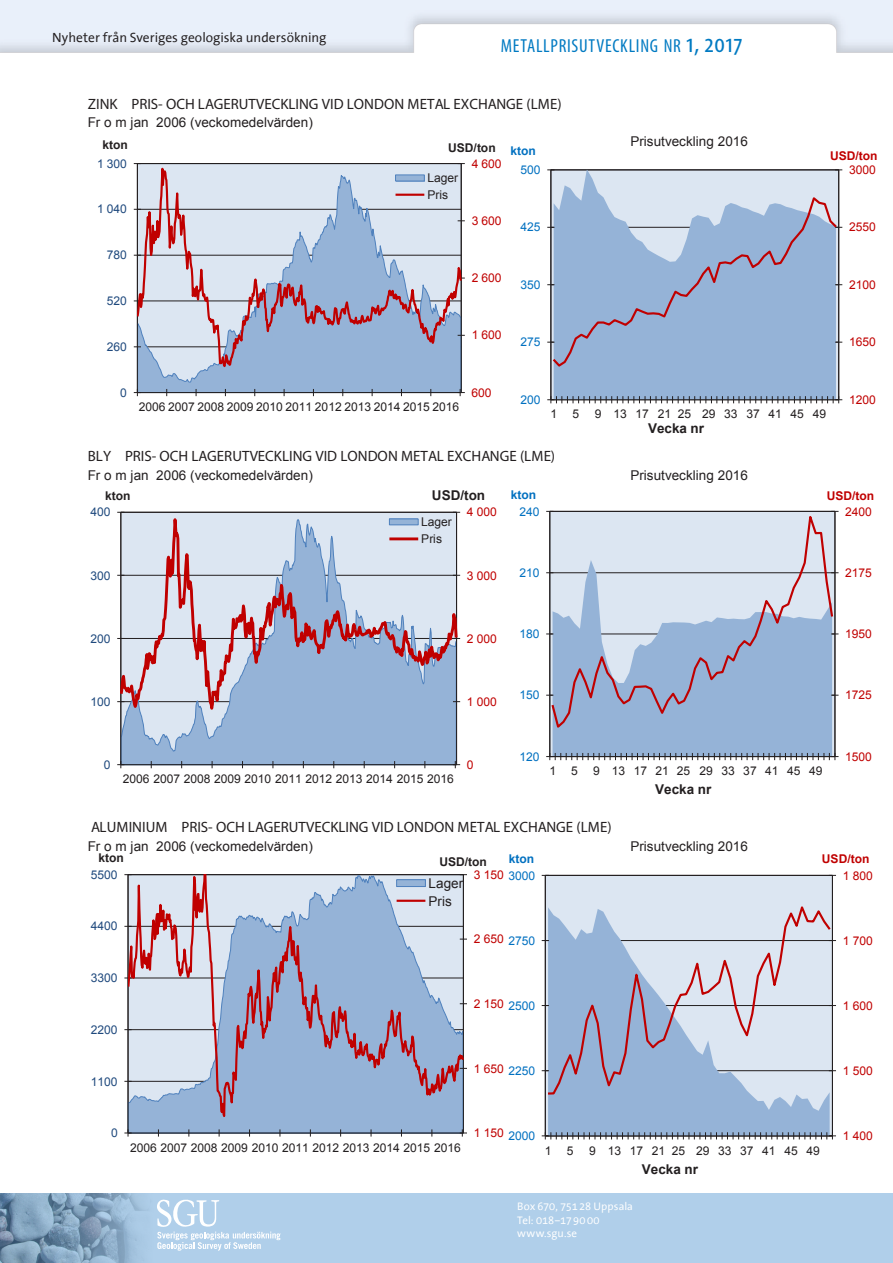
<style>
.page{position:relative;width:893px;height:1263px;background:#fff}
.page>*{position:absolute;margin:0;border:0;box-sizing:border-box;transform-origin:0 0}
.t1{font:condensed 18.9px "Myriad Pro";letter-spacing:.04em;color:#007ac2}
.t2{font:700 15px "Arial";color:#231f20}
.t3{font:13.5px/17.9px "Arial";color:#231f20}
.t4{font:13.5px "The Sans Office";color:#231f20}
.t5{font:700 13.5px "Arial";color:#231f20}
.t6{font:12px/17.1px "Arial";letter-spacing:-.005em;color:#231f20}
.t7{font:12px "Arial";letter-spacing:-.005em;color:#c00000}
.t8{font:12px "Arial";letter-spacing:-.005em;color:#1f497d}
.t9{font:12px "Arial";letter-spacing:-.005em;color:#0070c0}
.t10{font:700 12px "Arial";letter-spacing:-.005em;color:#231f20}
.t11{font:700 12px "Arial";color:#c00000}
.t12{font:700 12px "Arial";letter-spacing:-.005em;color:#0070c0}
.t13{font:11.1px/13.2px "The Sans Office";letter-spacing:.005em;color:#fff}
.s1{font-size:27px}
.s2{color:#0070c0}
</style>
<div class="page">
<svg style="left:0;top:1193px;width:893px;height:70px;background:#a8c7e2"></svg>
<svg style="left:157px;top:1199px;width:124px;height:52px;background:#bed7ed"></svg>
<div style="left:122px;top:753px;width:334px;height:11px;background:#95b3d7"></div>
<hr style="left:456px;top:512px;width:1px;height:253px;background:#231f20">
<hr style="left:121px;top:512px;width:1px;height:253px;background:#231f20">
<hr style="left:121px;top:764px;width:336px;height:1px;background:#231f20">
<svg style="left:117px;top:761px;width:7px;height:7px"></svg>
<svg style="left:453px;top:761px;width:7px;height:7px"></svg>
<svg style="left:117px;top:512px;width:343px;height:241px;background:#bac0d4"></svg>
<div style="left:389px;top:519px;width:29px;height:6px;background:#95b3d7"></div>
<div style="left:389px;top:519px;width:29px;height:6px;border:1px solid #4f81bd"></div>
<hr style="left:389px;top:537px;width:29px;height:3px;background:#c00000">
<svg style="left:124px;top:874px;width:343px;height:262px;background:#aeb5ce"></svg>
<div style="left:397px;top:880px;width:29px;height:7px;background:#95b3d7"></div>
<div style="left:396px;top:879px;width:30px;height:8px;border:1px solid #4f81bd"></div>
<hr style="left:397px;top:900px;width:28px;height:2px;background:#c00000">
<div style="left:138px;top:373px;width:323px;height:19px;background:#95b3d7"></div>
<hr style="left:461px;top:164px;width:1px;height:229px;background:#231f20">
<hr style="left:137px;top:164px;width:1px;height:229px;background:#231f20">
<hr style="left:137px;top:392px;width:324px;height:1px;background:#231f20">
<svg style="left:134px;top:389px;width:7px;height:7px"></svg>
<svg style="left:458px;top:389px;width:7px;height:7px"></svg>
<svg style="left:134px;top:163px;width:331px;height:210px;background:#bdc2d6"></svg>
<div style="left:395px;top:175px;width:29px;height:6px;background:#95b3d7"></div>
<div style="left:395px;top:175px;width:29px;height:6px;border:1px solid #4f81bd"></div>
<hr style="left:395px;top:194px;width:29px;height:2px;background:#c00000">
<div style="left:553px;top:731px;width:279px;height:22px;background:#95b3d7"></div>
<hr style="left:835px;top:511px;width:1px;height:245px;background:#231f20">
<hr style="left:550px;top:511px;width:1px;height:245px;background:#231f20">
<svg style="left:546px;top:753px;width:292px;height:7px"></svg>
<svg style="left:550px;top:510px;width:284px;height:221px;background:#b8c6dc"></svg>
<div style="left:545px;top:875px;width:288px;height:261px;background:#dce6f2"></div>
<div style="left:548px;top:1096px;width:282px;height:36px;background:#95b3d7"></div>
<hr style="left:832px;top:875px;width:1px;height:261px;background:#231f20">
<hr style="left:545px;top:875px;width:1px;height:261px;background:#231f20">
<svg style="left:542px;top:1132px;width:294px;height:7px"></svg>
<svg style="left:546px;top:901px;width:286px;height:195px"></svg>
<svg style="left:554px;top:170px;width:282px;height:226px;background:#b2c7e0"></svg>
<hr style="left:838px;top:170px;width:1px;height:230px;background:#231f20">
<hr style="left:551px;top:170px;width:1px;height:230px;background:#231f20">
<svg style="left:547px;top:396px;width:295px;height:7px"></svg>
<svg style="left:550px;top:195px;width:289px;height:173px;background:#9eb4d4"></svg>
<p class="t4" style="left:52px;top:31px;width:276px">Nyheter från Sveriges geologiska undersökning</p>
<h1 class="t1" style="left:501px;top:34px;width:243px">METALLPRISUTVECKLING NR <span class="s1">1, 2017</span></h1>
<p class="t2" style="left:88px;top:94px;width:475px">ZINK PRIS- OCH LAGERUTVECKLING VID LONDON METAL EXCHANGE (LME)</p>
<p class="t3" style="left:88px;top:114px;width:227px">Fr o m jan 2006 (veckomedelvärden)</p>
<p class="t10" style="left:102px;top:137px;width:27px">kton</p>
<p class="t10" style="left:448px;top:140px;width:49px">USD/ton</p>
<p class="t8" style="left:97px;top:156px;width:31px">1 300</p>
<p class="t8" style="left:97px;top:201px;width:31px">1 040</p>
<p class="t8" style="left:107px;top:247px;width:22px">780</p>
<p class="t8" style="left:107px;top:293px;width:22px">520</p>
<p class="t6" style="left:427px;top:170px;width:32px;line-height:16.6px">Lager<br>Pris</p>
<p class="t7" style="left:472px;top:156px;width:31px">4 600</p>
<p class="t7" style="left:472px;top:213px;width:31px">3 600</p>
<p class="t7" style="left:472px;top:270px;width:31px">2 600</p>
<p class="t12" style="left:510px;top:142px;width:27px">kton</p>
<p class="t9" style="left:521px;top:162px;width:22px">500</p>
<p class="t9" style="left:521px;top:219px;width:22px">425</p>
<p class="t9" style="left:521px;top:277px;width:22px">350</p>
<p class="t8" style="left:107px;top:339px;width:22px">260</p>
<p class="t7" style="left:472px;top:327px;width:31px">1 600</p>
<p class="t9" style="left:521px;top:334px;width:22px">275</p>
<p class="t3" style="left:630px;top:132px;width:119px">Prisutveckling 2016</p>
<p class="t11" style="left:830px;top:147px;width:49px">USD/ton</p>
<p class="t7" style="left:849px;top:162px;width:28px">3000</p>
<p class="t7" style="left:849px;top:219px;width:28px">2550</p>
<p class="t7" style="left:849px;top:277px;width:28px">2100</p>
<p class="t7" style="left:849px;top:334px;width:28px">1650</p>
<p class="t8" style="left:120px;top:385px;width:8px">0</p>
<p class="t6" style="left:139px;top:398px;width:322px">2006 2007 2008 2009 2010 2011 2012 2013 2014 2015 2016</p>
<p class="t7" style="left:472px;top:385px;width:22px">600</p>
<p class="t9" style="left:521px;top:392px;width:22px">200</p>
<p class="t6" style="left:550px;top:406px;width:8px">1</p>
<p class="t6" style="left:573px;top:406px;width:8px">5</p>
<p class="t6" style="left:595px;top:406px;width:233px">9 13 17 21 25 29 33 37 41 45 49</p>
<p class="t5" style="left:648px;top:419px;width:58px">Vecka nr</p>
<p class="t2" style="left:88px;top:447px;width:469px">BLY PRIS- OCH LAGERUTVECKLING VID LONDON METAL EXCHANGE (LME)</p>
<p class="t3" style="left:88px;top:466px;width:227px">Fr o m jan 2006 (veckomedelvärden)</p>
<p class="t3" style="left:630px;top:466px;width:119px">Prisutveckling 2016</p>
<p class="t7" style="left:849px;top:392px;width:28px">1200</p>
<p class="t10" style="left:105px;top:487px;width:27px">kton</p>
<p class="t5" style="left:432px;top:486px;width:55px">USD/ton</p>
<p class="t12" style="left:511px;top:487px;width:27px">kton</p>
<p class="t11" style="left:827px;top:488px;width:49px">USD/ton</p>
<p class="t8" style="left:90px;top:504px;width:22px">400</p>
<p class="t6" style="left:421px;top:514px;width:32px">Lager<br>Pris</p>
<p class="t7" style="left:467px;top:504px;width:31px">4 000</p>
<p class="t9" style="left:520px;top:503px;width:22px">240</p>
<p class="t7" style="left:845px;top:503px;width:28px">2400</p>
<p class="t8" style="left:90px;top:567px;width:22px">300</p>
<p class="t7" style="left:467px;top:567px;width:31px">3 000</p>
<p class="t9" style="left:520px;top:565px;width:22px">210</p>
<p class="t7" style="left:845px;top:565px;width:28px">2175</p>
<p class="t8" style="left:90px;top:630px;width:22px">200</p>
<p class="t7" style="left:467px;top:630px;width:31px">2 000</p>
<p class="t9" style="left:520px;top:626px;width:22px">180</p>
<p class="t7" style="left:845px;top:626px;width:28px">1950</p>
<p class="t8" style="left:90px;top:694px;width:22px">100</p>
<p class="t7" style="left:467px;top:694px;width:31px">1 000</p>
<p class="t9" style="left:520px;top:687px;width:22px">150</p>
<p class="t7" style="left:845px;top:687px;width:28px">1725</p>
<p class="t8" style="left:104px;top:757px;width:8px">0</p>
<p class="t6" style="left:123px;top:771px;width:332px">2006 2007 2008 2009 2010 2011 2012 2013 2014 2015 2016</p>
<p class="t7" style="left:467px;top:757px;width:8px">0</p>
<p class="t9" style="left:520px;top:749px;width:22px">120</p>
<p class="t6" style="left:549px;top:762px;width:8px">1</p>
<p class="t6" style="left:571px;top:762px;width:8px">5</p>
<p class="t6" style="left:593px;top:762px;width:231px">9 13 17 21 25 29 33 37 41 45 49</p>
<p class="t5" style="left:655px;top:780px;width:58px">Vecka nr</p>
<p class="t7" style="left:845px;top:749px;width:28px">1500</p>
<p class="t2" style="left:91px;top:818px;width:522px">ALUMINIUM PRIS- OCH LAGERUTVECKLING VID LONDON METAL EXCHANGE (LME)</p>
<p class="t3" style="left:88px;top:837px;width:227px">Fr o m jan 2006 (veckomedelvärden)</p>
<p class="t3" style="left:630px;top:837px;width:119px">Prisutveckling 2016</p>
<p class="t10" style="left:99px;top:850px;width:27px">kton</p>
<p class="t10" style="left:439px;top:854px;width:49px">USD/ton</p>
<p class="t12" style="left:509px;top:851px;width:27px">kton</p>
<p class="t11" style="left:822px;top:851px;width:49px">USD/ton</p>
<p class="t8" style="left:91px;top:867px;width:28px">5500</p>
<p class="t8" style="left:91px;top:918px;width:28px">4400</p>
<p class="t8" style="left:91px;top:970px;width:28px">3300</p>
<p class="t8" style="left:91px;top:1022px;width:28px">2200</p>
<p class="t8" style="left:91px;top:1073px;width:28px">1100</p>
<p class="t3" style="left:429px;top:874px;width:36px">Lager<br>Pris</p>
<p class="t7" style="left:474px;top:867px;width:63px">3 150 <span class="s2">3000</span></p>
<p class="t7" style="left:474px;top:931px;width:31px">2 650</p>
<p class="t9" style="left:508px;top:933px;width:28px">2750</p>
<p class="t7" style="left:474px;top:996px;width:31px">2 150</p>
<p class="t9" style="left:508px;top:998px;width:28px">2500</p>
<p class="t7" style="left:474px;top:1060px;width:31px">1 650</p>
<p class="t9" style="left:508px;top:1063px;width:28px">2250</p>
<p class="t8" style="left:111px;top:1125px;width:8px">0</p>
<p class="t6" style="left:130px;top:1139px;width:332px">2006 2007 2008 2009 2010 2011 2012 2013 2014 2015 2016</p>
<p class="t7" style="left:474px;top:1125px;width:31px">1 150</p>
<p class="t9" style="left:508px;top:1128px;width:28px">2000</p>
<p class="t6" style="left:545px;top:1142px;width:8px">1</p>
<p class="t6" style="left:567px;top:1142px;width:8px">5</p>
<p class="t6" style="left:589px;top:1142px;width:232px">9 13 17 21 25 29 33 37 41 45 49</p>
<p class="t5" style="left:642px;top:1160px;width:58px">Vecka nr</p>
<p class="t13" style="left:517px;top:1200px;width:117px">Box 670, 75128 Uppsala<br>Tel: 018–179000 www.sgu.se</p>
<p class="t7" style="left:843px;top:867px;width:31px">1 800</p>
<p class="t7" style="left:843px;top:932px;width:31px">1 700</p>
<p class="t7" style="left:843px;top:998px;width:31px">1 600</p>
<p class="t7" style="left:843px;top:1063px;width:31px">1 500</p>
<p class="t7" style="left:843px;top:1128px;width:31px">1 400</p>
</div>
